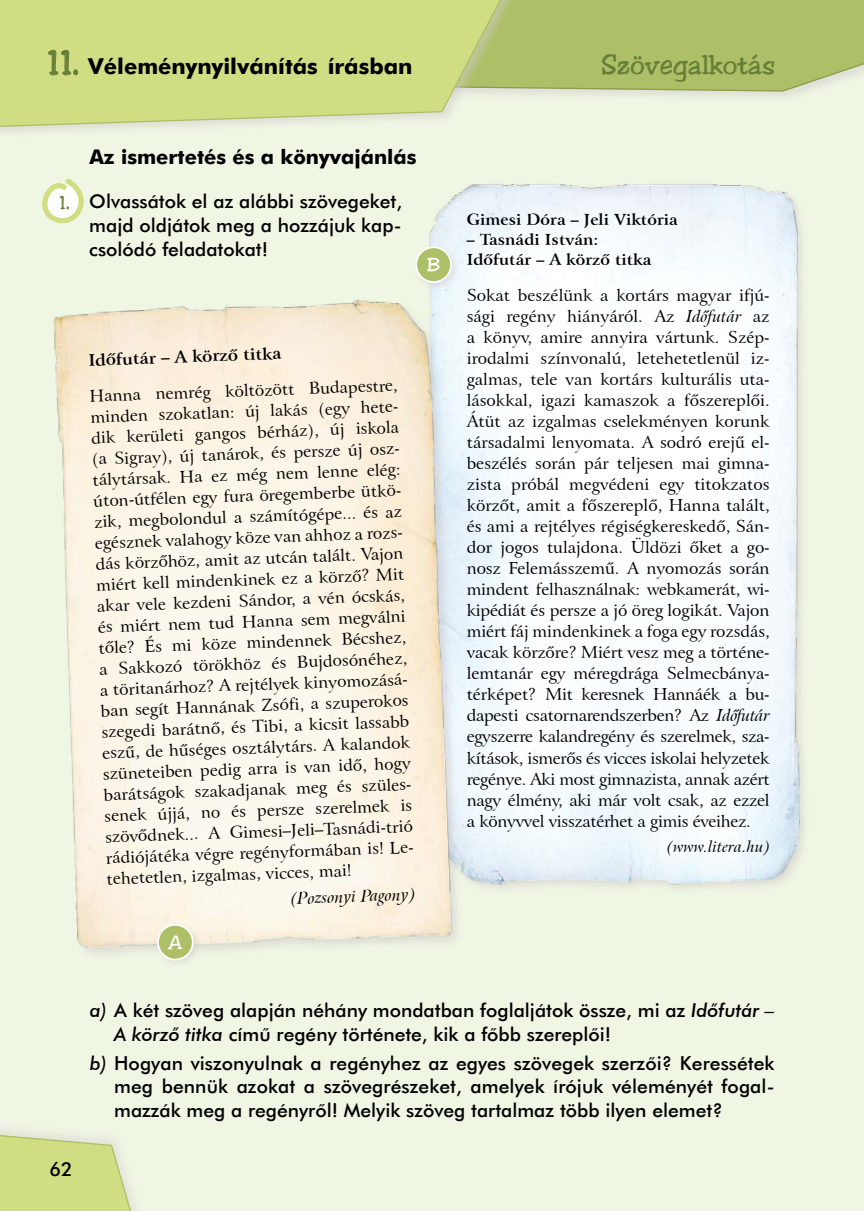
<style>
.page{position:relative;width:864px;height:1211px;background:#fff}
.page>*{position:absolute;margin:0;border:0;box-sizing:border-box;transform-origin:0 0}
.t1{font:28px "Jester";color:#677f38}
.t2{font:21.88px "Futura HU Bold";color:#000}
.t3{font:20.12px "Futura HU Bold";color:#000}
.t4{font:19.25px/23.6px "Futura Med HU Medium";color:#000;text-align:justify}
.t5{font:19.25px "Jester";color:#677f38}
.t6{font:19.25px "Jester";color:#fff}
.t7{font:16.62px/21px "Arrus HU Normal";letter-spacing:-.005em;color:#000}
.t8{font:16.62px "Arrus HU Bold";color:#000}
.t9{font:16.62px "Arrus HU Italic";color:#000}
.t10{font:15.75px/20.1px "Arrus HU Bold";letter-spacing:.005em;color:#000}
.t11{font:15.75px "Arrus HU Italic";letter-spacing:.005em;color:#000}
.s1{font-family:"Jester";font-size:35px;color:#677f38}
.s2{font-family:"Jester";font-size:31.5px;color:#677f38}
.s3{font-family:"Arrus HU Italic"}
.s4{font-style:italic}
</style>
<div class="page">
<div style="left:0;top:0;width:863px;height:1210px;background:#f0f6e4"></div>
<hr style="left:863px;top:0;width:1px;height:1210px;background:#f0f6e4">
<div style="left:0;top:0;width:863px;height:103px;background:#d0ccca;opacity:.5"></div>
<div style="left:538px;top:0;width:325px;height:92px;background:#aec067"></div>
<svg style="left:0;top:1130px;width:135px;height:80px"></svg>
<div style="left:0;top:0;width:538px;height:141px;background:#d0ccca;opacity:.5"></div>
<svg style="left:0;top:0;width:528px;height:130px;background:#d1dc8b"></svg>
<img style="left:429px;top:184px;width:375px;height:705px">
<svg style="left:48px;top:2px;width:30px;height:74px;background:#cad67d"></svg>
<svg style="left:42px;top:178px;width:42px;height:46px"></svg>
<img style="left:53px;top:291px;width:406px;height:663px">
<div style="left:154px;top:921px;width:47px;height:47px;background:#d0ccca;opacity:.5"></div>
<div style="left:158px;top:924px;width:35px;height:35px;background:#aec067;border-radius:50%"></div>
<div style="left:157px;top:924px;width:36px;height:36px;border:2px solid #fff;border-radius:50%"></div>
<div style="left:412px;top:243px;width:47px;height:48px;background:#d0ccca;opacity:.5"></div>
<div style="left:415px;top:247px;width:36px;height:35px;background:#aec067;border-radius:50%"></div>
<div style="left:415px;top:246px;width:37px;height:37px;border:2px solid #fff;border-radius:50%"></div>
<h2 class="t2" style="left:47px;top:53px;width:367px"><span class="s1">11</span><span class="s2">.</span> Véleménynyilvánítás írásban</h2>
<p class="t5" style="left:59px;top:191px;width:12px">1.</p>
<p class="t3" style="left:89px;top:145px;width:328px">Az ismertetés és a könyvajánlás</p>
<p class="t4" style="left:89px;top:189px;width:314px">Olvassátok el az alábbi szövegeket, majd oldjátok meg a hozzájuk kap&shy;csolódó feladatokat!</p>
<p class="t8" style="left:88px;top:349px;width:195px;rotate:-2deg">Idõfutár – A körzõ titka</p>
<p class="t7" style="left:89px;top:385px;width:312px;rotate:-2deg">Hanna nemrég költözött Budapestre, minden szokatlan: új lakás (egy hete&shy;dik kerületi gangos bérház), új iskola (a Sigray), új tanárok, és persze új osz&shy;tálytársak. Ha ez még nem lenne elég: úton-útfélen egy fura öregemberbe ütkö&shy;zik, megbolondul a számítógépe... és az egésznek valahogy köze van ahhoz a rozs&shy;dás körzõhöz, amit az utcán talált. Vajon miért kell mindenkinek ez a körzõ? Mit akar vele kezdeni Sándor, a vén ócskás, és miért nem tud Hanna sem megválni tõle? És mi köze mindennek Bécshez, a Sakkozó törökhöz és Bujdosónéhez, a töritanárhoz? A rejtélyek kinyomozásá&shy;ban segít Hannának Zsófi, a szuperokos szegedi barátnõ, és Tibi, a kicsit lassabb eszû, de hûséges osztálytárs. A kalandok szüneteiben pedig arra is van idõ, hogy barátságok szakadjanak meg és szüles&shy;senek újjá, no és persze szerelmek is szövõdnek... A Gimesi–Jeli–Tasnádi-trió rádiójátéka végre regényformában is! Le&shy;tehetetlen, izgalmas, vicces, mai!</p>
<p class="t9" style="left:290px;top:888px;width:126px;rotate:-2deg">(Pozsonyi Pagony)</p>
<p class="t6" style="left:168px;top:930px;width:15px">A</p>
<h1 class="t1" style="left:601px;top:48px;width:175px">Szövegalkotás</h1>
<p class="t10" style="left:466px;top:210px;width:213px">Gimesi Dóra – Jeli Viktória</p>
<p class="t10" style="left:466px;top:230px;width:186px">– Tasnádi István:<br>Idõfutár – A körzõ titka</p>
<p class="t7" style="left:466px;top:285px;width:304px">Sokat beszélünk a kortárs magyar ifjú&shy;sági regény hiányáról. Az <span class="s3">Idõfutár</span> az a könyv, amire annyira vártunk. Szép&shy;irodalmi színvonalú, letehetetlenül iz&shy;galmas, tele van kortárs kulturális uta&shy;lásokkal, igazi kamaszok a fõszereplõi.<br>Átüt az izgalmas cselekményen korunk társadalmi lenyomata. A sodró erejû el&shy;beszélés során pár teljesen mai gimna&shy;zista próbál megvédeni egy titokzatos körzõt, amit a fõszereplõ, Hanna talált, és ami a rejtélyes régiségkereskedõ, Sán&shy;dor jogos tulajdona. Üldözi õket a go&shy;nosz Felemásszemû. A nyomozás során mindent felhasználnak: webkamerát, wi---- kipédiát és persze a jó öreg logikát. Vajon miért fáj mindenkinek a foga egy rozsdás, vacak körzõre? Miért vesz meg a történe&shy;lemtanár egy méregdrága Selmecbánya&shy;térképet? Mit keresnek Hannáék a bu&shy;dapesti csatornarendszerben? Az <span class="s3">Idõfutár </span>egyszerre kalandregény és szerelmek, sza--- kítások, ismerõs és vicces iskolai helyzetek regénye. Aki most gimnazista, annak azért nagy élmény, aki már volt csak, az ezzel a könyvvel visszatérhet a gimis éveihez.</p>
<p class="t11" style="left:666px;top:836px;width:104px">(www.litera.hu)</p>
<p class="t4" style="left:50px;top:1157px;width:25px">62</p>
<p class="t4" style="left:114px;top:998px;width:661px;text-indent:-24px"><span class="s4">a)</span> A két szöveg alapján néhány mondatban foglaljátok össze, mi az <span class="s4">Időfutár –<br>A körző titka</span> című regény története, kik a főbb szereplői!</p>
<p class="t4" style="left:114px;top:1050px;width:661px;text-indent:-24px"><span class="s4">b)</span> Hogyan viszonyulnak a regényhez az egyes szövegek szerzői? Keressétek meg bennük azokat a szövegrészeket, amelyek írójuk véleményét fogal&shy;mazzák meg a regényről! Melyik szöveg tartalmaz több ilyen elemet?</p>
</div>
